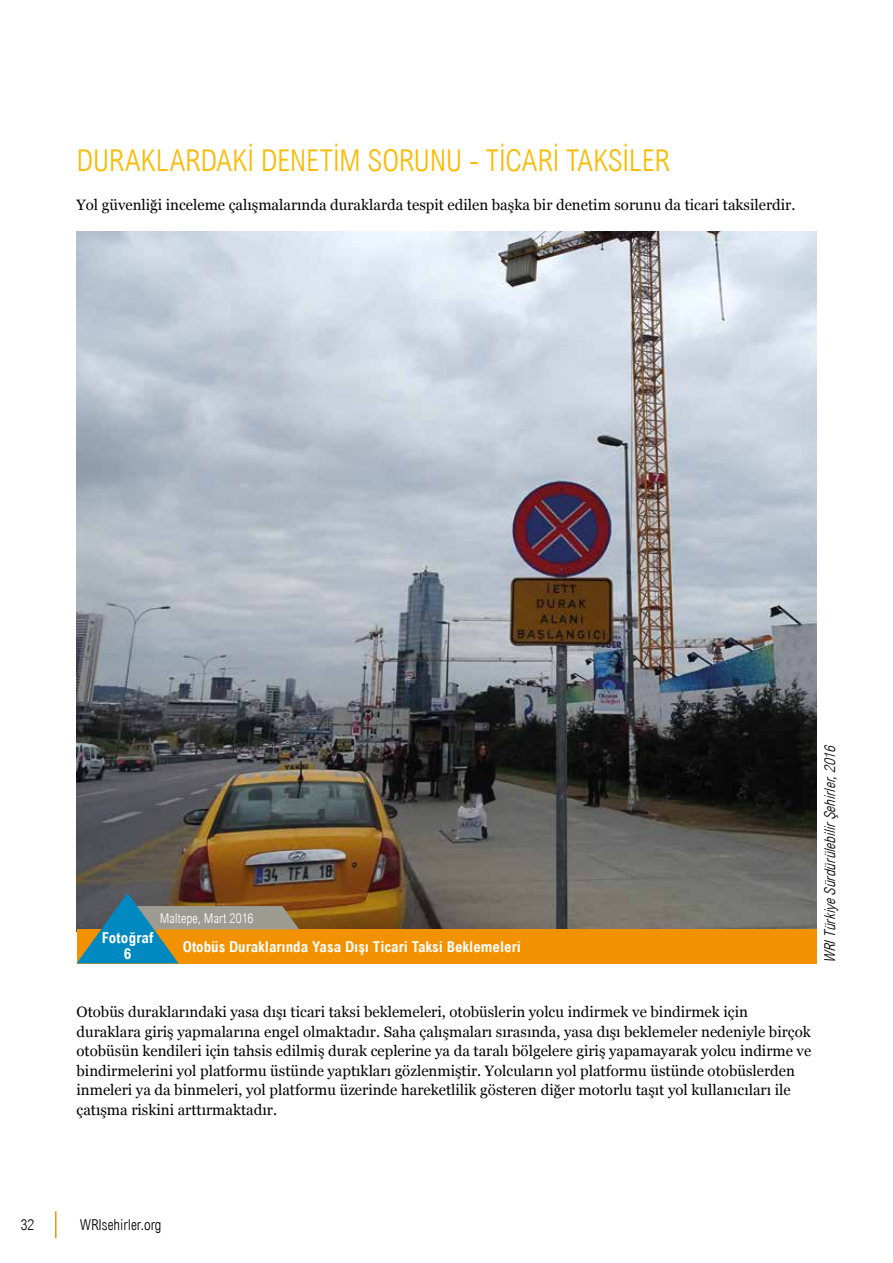
<style>
.page{position:relative;width:893px;height:1263px;background:#fff}
.page>*{position:absolute;margin:0;border:0;box-sizing:border-box;transform-origin:0 0}
.t1{font:300 condensed 30px "Arial MT Std";letter-spacing:-.005em;color:#fbba00}
.t2{font:15px/19.5px "Georgia";color:#000}
.t3{font:700 condensed 15px/15.8px "Arial MT Std";color:#fff;text-align:center}
.t4{font:italic 300 condensed 15px "Arial MT Std";color:#000}
.t5{font:300 condensed 15px "Arial MT Std";color:#000}
.t6{font:300 condensed 13.5px "Arial MT Std";letter-spacing:.01em;color:#fff}
</style>
<div class="page">
<hr style="left:55px;top:1211px;width:2px;height:27px;background:#f39200">
<img style="left:77px;top:232px;width:739px;height:697px">
<div style="left:77px;top:929px;width:739px;height:34px;background:#f39200"></div>
<svg style="left:77px;top:893px;width:222px;height:70px"></svg>
<h1 class="t1" style="left:77px;top:143px;width:594px">DURAKLARDAKİ DENETİM SORUNU - TİCARİ TAKSİLER</h1>
<p class="t2" style="left:77px;top:194px;width:720px">Yol güvenliği inceleme çalışmalarında duraklarda tespit edilen başka bir denetim sorunu da ticari taksilerdir.</p>
<p class="t6" style="left:160px;top:910px;width:95px">Maltepe, Mart 2016</p>
<p class="t3" style="left:102px;top:930px;width:53px">Fotoğraf<br>6</p>
<p class="t3" style="left:183px;top:938px;width:340px">Otobüs Duraklarında Yasa Dışı Ticari Taksi Beklemeleri</p>
<p class="t4" style="left:821px;top:963px;width:223px;rotate:-90deg">WRITürkiyeSürdürülebilirŞehirler,2016</p>
<p class="t2" style="left:77px;top:1002px;width:736px">Otobüs duraklarındaki yasa dışı ticari taksi beklemeleri, otobüslerin yolcu indirmek ve bindirmek için duraklara giriş yapmalarına engel olmaktadır. Saha çalışmaları sırasında, yasa dışı beklemeler nedeniyle birçok otobüsün kendileri için tahsis edilmiş durak ceplerine ya da taralı bölgelere giriş yapamayarak yolcu indirme ve bindirmelerini yol platformu üstünde yaptıkları gözlenmiştir. Yolcuların yol platformu üstünde otobüslerden inmeleri ya da binmeleri, yol platformu üzerinde hareketlilik gösteren diğer motorlu taşıt yol kullanıcıları ile çatışma riskini arttırmaktadır.</p>
<p class="t5" style="left:21px;top:1216px;width:15px">32</p>
<p class="t5" style="left:80px;top:1216px;width:83px">WRIsehirler.org</p>
</div>
